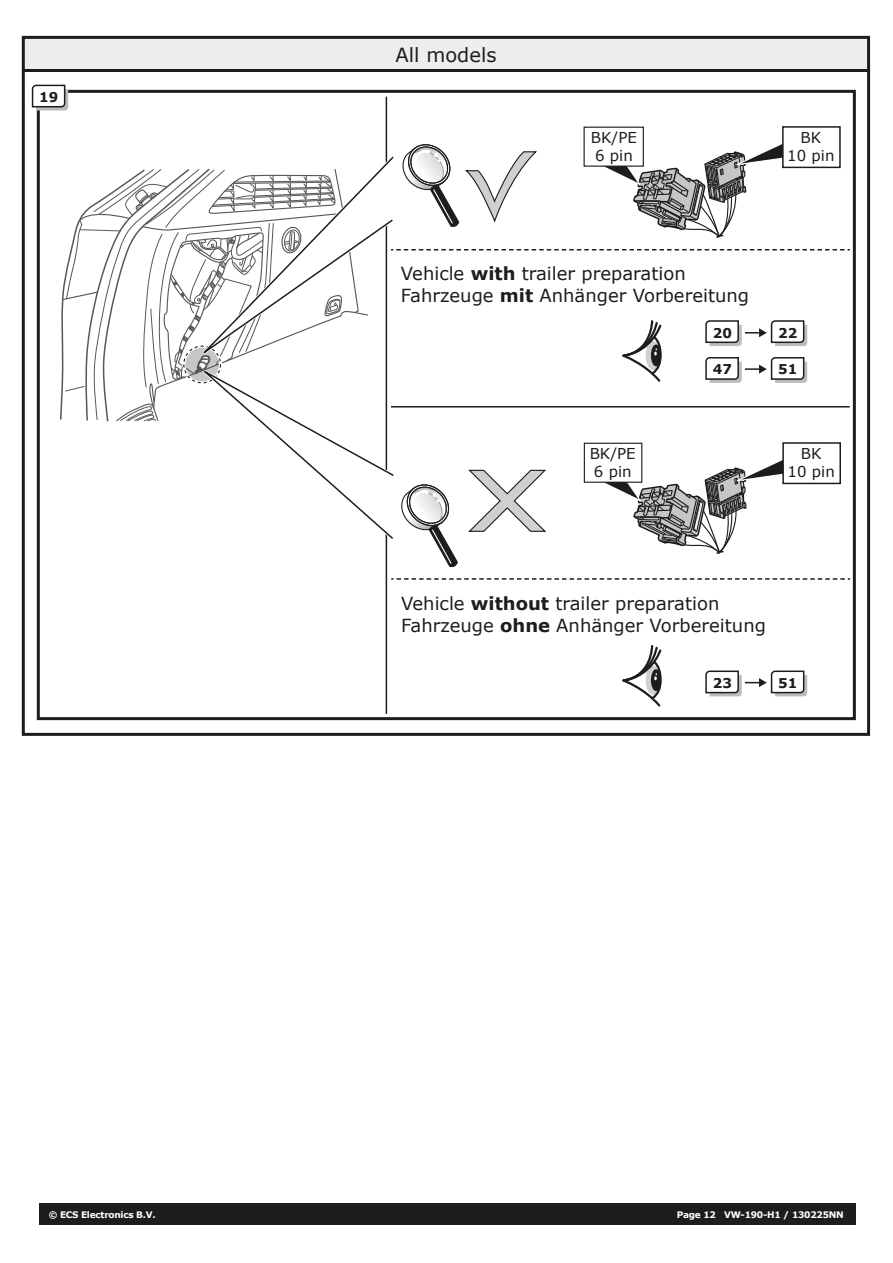
<style>
.page{position:relative;width:893px;height:1263px;background:#fff}
.page>*{position:absolute;margin:0;border:0;box-sizing:border-box;transform-origin:0 0}
.t1{font:19.5px "Verdana";color:#1d1d1b}
.t2{font:18px/21.6px "Verdana";color:#1d1d1b}
.t3{font:15px/18px "Verdana";color:#1d1d1b;text-align:center}
.t4{font:700 13.5px "Verdana";color:#1d1d1b}
.t5{font:700 9px "Verdana";letter-spacing:-.03em;color:#fff}
.s1{font-weight:700}
</style>
<div class="page">
<div style="left:39px;top:1203px;width:816px;height:21px;background:#1d1d1b"></div>
<div style="left:23px;top:37px;width:846px;height:33px;background:#ededed"></div>
<div style="left:22px;top:36px;width:848px;height:700px;border:3px solid #1d1d1b"></div>
<hr style="left:23px;top:69px;width:846px;height:3px;background:#1d1d1b">
<div style="left:37px;top:90px;width:819px;height:630px;border:3px solid #1d1d1b"></div>
<svg style="left:31px;top:84px;width:37px;height:27px"></svg>
<hr style="left:386px;top:97px;width:1px;height:617px;background:#1d1d1b">
<div style="left:782px;top:126px;width:59px;height:42px;background:#fff;border:2px solid #1d1d1b"></div>
<div style="left:584px;top:127px;width:60px;height:40px;background:#fff;border:1px solid #1d1d1b"></div>
<svg style="left:622px;top:645px;width:40px;height:62px"></svg>
<svg style="left:705px;top:670px;width:102px;height:26px"></svg>
<svg style="left:391px;top:578px;width:459px;height:2px"></svg>
<svg style="left:60px;top:140px;width:790px;height:428px"></svg>
<p class="t4" style="left:39px;top:88px;width:21px">19</p>
<p class="t1" style="left:396px;top:41px;width:102px">All models</p>
<p class="t3" style="left:591px;top:128px;width:48px;text-align:left">BK/PE<br>6 pin</p>
<p class="t3" style="left:787px;top:128px;width:49px">BK<br>10 pin</p>
<p class="t2" style="left:401px;top:263px;width:350px">Vehicle <span class="s1">with</span> trailer preparation<br>Fahrzeuge <span class="s1">mit</span> Anhänger Vorbereitung</p>
<p class="t4" style="left:713px;top:323px;width:21px">20</p>
<p class="t4" style="left:778px;top:323px;width:21px">22</p>
<p class="t4" style="left:713px;top:360px;width:21px">47</p>
<p class="t4" style="left:778px;top:360px;width:21px">51</p>
<p class="t3" style="left:590px;top:444px;width:48px;text-align:left">BK/PE<br>6 pin</p>
<p class="t3" style="left:787px;top:444px;width:49px">BK<br>10 pin</p>
<p class="t2" style="left:401px;top:593px;width:366px">Vehicle <span class="s1">without</span> trailer preparation<br>Fahrzeuge <span class="s1">ohne</span> Anhänger Vorbereitung</p>
<p class="t4" style="left:713px;top:673px;width:21px">23</p>
<p class="t4" style="left:778px;top:673px;width:21px">51</p>
<p class="t5" style="left:49px;top:1208px;width:108px">© ECS Electronics B.V.</p>
<p class="t5" style="left:677px;top:1208px;width:168px">Page 12 VW-190-H1 / 130225NN</p>
</div>
